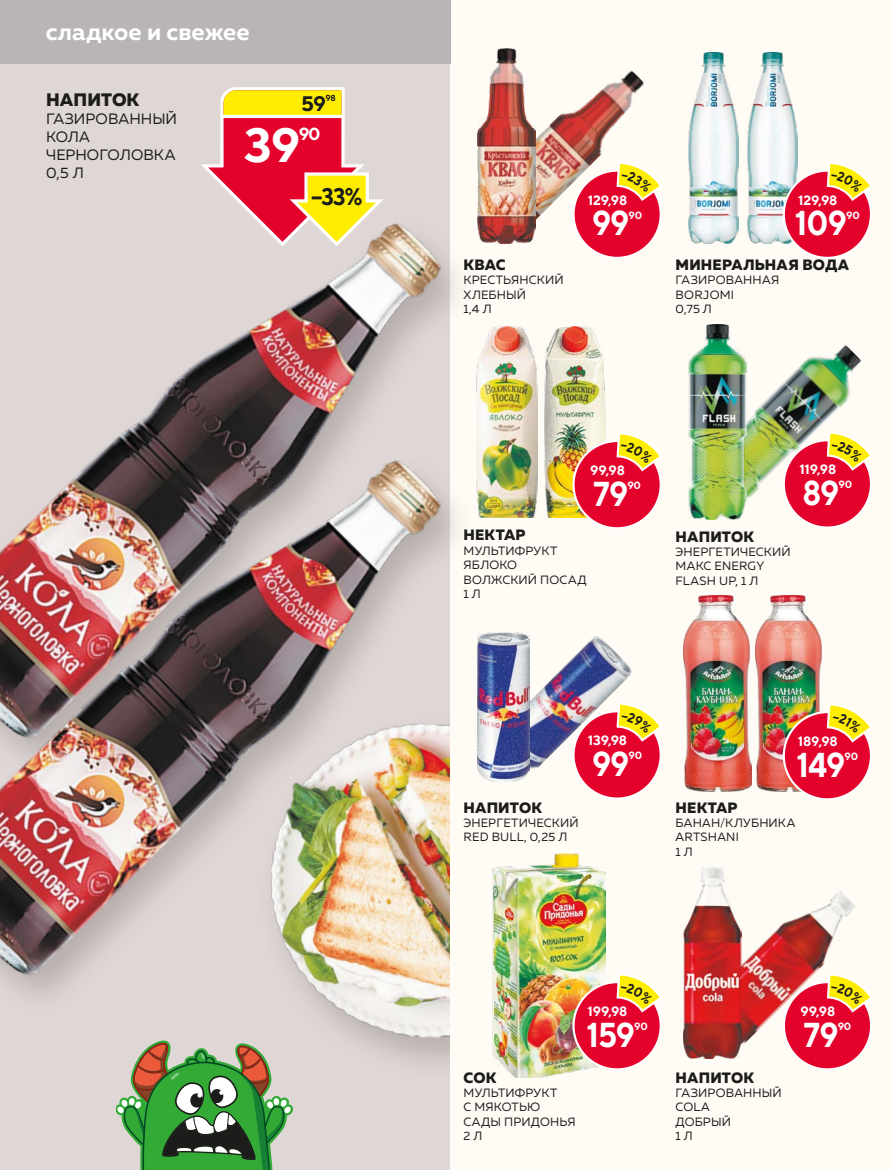
<style>
.page{position:relative;width:893px;height:1170px;background:#fff}
.page>*{position:absolute;margin:0;border:0;box-sizing:border-box;transform-origin:0 0}
.t1{font:700 48px "TT Norms";color:#fff}
.t2{font:700 34.5px "TT Norms";letter-spacing:-.025em;color:#fff;scale:.9 1}
.t3{font:700 24px "Muller";color:#fff}
.t4{font:700 24px "TT Norms";color:#1c1c1b;scale:.9 1}
.t5{font:700 21px "TT Norms";color:#1c1c1b}
.t6{font:800 18px "Muller";color:#1c1c1b}
.t7{font:700 17.55px "TT Norms";color:#fff}
.t8{font:800 15px "Muller";letter-spacing:.01em;color:#1c1c1b}
.t9{font:15px/18px "Muller";color:#1c1c1b}
.t10{font:700 13.5px "TT Norms";letter-spacing:-.015em;color:#fff}
.t11{font:12px/14.4px "Muller";letter-spacing:.015em;color:#1c1c1b}
.t12{font:700 10.5px "TT Norms";letter-spacing:-.025em;color:#fff}
.t13{font:700 8.7px "TT Norms";color:#1c1c1b}
</style>
<div class="page">
<div style="left:0;top:0;width:451px;height:1169px;background:#dfd7d5"></div>
<div style="left:257px;top:713px;width:374px;height:368px;background:#544f4b;opacity:.3"></div>
<img style="left:263px;top:1018px;width:188px;height:23px">
<div style="left:451px;top:0;width:442px;height:1169px;background:#fffbf5"></div>
<div style="left:0;top:0;width:451px;height:64px;background:#b8b5b4"></div>
<svg style="left:573px;top:171px;width:88px;height:87px"></svg>
<div style="left:573px;top:711px;width:88px;height:87px;background:#e4022d;border-radius:50%"></div>
<svg style="left:201px;top:87px;width:168px;height:99px"></svg>
<hr style="left:222px;top:115px;width:120px;height:3px;background:#fff">
<img style="left:544px;top:326px;width:62px;height:191px">
<img style="left:478px;top:326px;width:60px;height:191px">
<div style="left:573px;top:441px;width:88px;height:87px;background:#e4022d;border-radius:50%"></div>
<div style="left:572px;top:440px;width:90px;height:89px;border:2px solid #fff;border-radius:50%"></div>
<img style="left:746px;top:345px;width:115px;height:157px">
<div style="left:784px;top:440px;width:87px;height:87px;background:#e4022d;border-radius:50%"></div>
<img style="left:688px;top:324px;width:58px;height:196px">
<img style="left:530px;top:636px;width:102px;height:140px">
<img style="left:478px;top:632px;width:52px;height:149px">
<img style="left:683px;top:595px;width:68px;height:196px">
<img style="left:755px;top:595px;width:67px;height:196px">
<div style="left:784px;top:712px;width:87px;height:87px;background:#e4022d;border-radius:50%"></div>
<img style="left:492px;top:853px;width:114px;height:224px">
<svg style="left:116px;top:1040px;width:176px;height:129px"></svg>
<div style="left:573px;top:982px;width:88px;height:87px;background:#e4022d;border-radius:50%"></div>
<div style="left:572px;top:981px;width:90px;height:89px;border:2px solid #fff;border-radius:50%"></div>
<div style="left:784px;top:982px;width:87px;height:87px;background:#e4022d;border-radius:50%"></div>
<img style="left:741px;top:891px;width:114px;height:163px">
<img style="left:683px;top:867px;width:58px;height:191px">
<img style="left:535px;top:70px;width:109px;height:165px">
<img style="left:478px;top:48px;width:57px;height:196px">
<img style="left:140px;top:186px;width:318px;height:236px">
<div style="left:0;top:452px;width:478px;height:566px;background:#544f4b;opacity:.3"></div>
<img style="left:0;top:422px;width:476px;height:562px">
<img style="left:688px;top:52px;width:50px;height:192px">
<img style="left:747px;top:52px;width:50px;height:192px">
<div style="left:784px;top:171px;width:87px;height:87px;background:#e4022d;border-radius:50%"></div>
<div style="left:783px;top:169px;width:89px;height:90px;border:2px solid #fff;border-radius:50%"></div>
<svg style="left:615px;top:160px;width:46px;height:94px"></svg>
<svg style="left:615px;top:701px;width:46px;height:93px"></svg>
<svg style="left:615px;top:434px;width:47px;height:90px"></svg>
<svg style="left:826px;top:430px;width:45px;height:94px"></svg>
<svg style="left:826px;top:705px;width:45px;height:90px"></svg>
<svg style="left:615px;top:975px;width:47px;height:90px"></svg>
<svg style="left:826px;top:971px;width:45px;height:94px"></svg>
<svg style="left:826px;top:164px;width:46px;height:90px"></svg>
<h3 class="t3" style="left:46px;top:17px;width:205px">сладкое и свежее</h3>
<h3 class="t6" style="left:46px;top:88px;width:95px">НАПИТОК</h3>
<p class="t9" style="left:46px;top:109px;width:133px">ГАЗИРОВАННЫЙ<br>КОЛА<br>ЧЕРНОГОЛОВКА<br>0,5 Л</p>
<h3 class="t5" style="left:301px;top:90px;width:26px">59</h3>
<p class="t13" style="left:325px;top:93px;width:12px">98</p>
<h1 class="t1" style="left:244px;top:115px;width:57px">39</h1>
<h3 class="t7" style="left:299px;top:123px;width:23px">90</h3>
<h3 class="t4" style="left:311px;top:181px;width:59px">−33%</h3>
<p class="t8" style="left:464px;top:255px;width:44px">КВАС</p>
<p class="t11" style="left:463px;top:273px;width:102px">КРЕСТЬЯНСКИЙ<br>ХЛЕБНЫЙ<br>1,4 Л</p>
<p class="t10" style="left:588px;top:191px;width:41px">129,98</p>
<h2 class="t2" style="left:592px;top:201px;width:43px">99</h2>
<p class="t12" style="left:629px;top:208px;width:15px">90</p>
<p class="t10" style="left:798px;top:191px;width:41px">129,98</p>
<h2 class="t2" style="left:795px;top:201px;width:59px">109</h2>
<p class="t12" style="left:846px;top:208px;width:15px">90</p>
<p class="t8" style="left:676px;top:255px;width:175px">МИНЕРАЛЬНАЯ ВОДА</p>
<p class="t11" style="left:676px;top:273px;width:105px">ГАЗИРОВАННАЯ<br>BORJOMI<br>0,75 Л</p>
<p class="t10" style="left:590px;top:462px;width:36px">99,98</p>
<p class="t10" style="left:799px;top:461px;width:38px">119,98</p>
<h2 class="t2" style="left:593px;top:472px;width:40px">79</h2>
<p class="t12" style="left:627px;top:479px;width:15px">90</p>
<h2 class="t2" style="left:803px;top:471px;width:42px">89</h2>
<p class="t12" style="left:838px;top:478px;width:15px">90</p>
<p class="t8" style="left:464px;top:525px;width:64px">НЕКТАР</p>
<p class="t11" style="left:463px;top:543px;width:125px">МУЛЬТИФРУКТ<br>ЯБЛОКО<br>ВОЛЖСКИЙ ПОСАД<br>1 Л</p>
<p class="t8" style="left:676px;top:526px;width:80px">НАПИТОК</p>
<p class="t11" style="left:676px;top:544px;width:117px">ЭНЕРГЕТИЧЕСКИЙ<br>МАКС ENERGY<br>FLASH UP, 1 Л</p>
<p class="t8" style="left:464px;top:797px;width:80px">НАПИТОК</p>
<p class="t11" style="left:464px;top:815px;width:117px">ЭНЕРГЕТИЧЕСКИЙ<br>RED BULL, 0,25 Л</p>
<p class="t10" style="left:588px;top:732px;width:41px">139,98</p>
<h2 class="t2" style="left:592px;top:742px;width:43px">99</h2>
<p class="t12" style="left:629px;top:749px;width:15px">90</p>
<p class="t10" style="left:798px;top:732px;width:41px">189,98</p>
<h2 class="t2" style="left:796px;top:742px;width:56px">149</h2>
<p class="t12" style="left:845px;top:749px;width:15px">90</p>
<p class="t8" style="left:676px;top:797px;width:64px">НЕКТАР</p>
<p class="t11" style="left:676px;top:815px;width:121px">БАНАН/КЛУБНИКА<br>ARTSHANI<br>1 Л</p>
<p class="t8" style="left:464px;top:1067px;width:34px">СОК</p>
<p class="t11" style="left:463px;top:1085px;width:114px">МУЛЬТИФРУКТ<br>С МЯКОТЬЮ<br>САДЫ ПРИДОНЬЯ<br>2 Л</p>
<p class="t10" style="left:588px;top:1002px;width:41px">199,98</p>
<h2 class="t2" style="left:586px;top:1012px;width:55px">159</h2>
<p class="t12" style="left:634px;top:1019px;width:15px">90</p>
<p class="t8" style="left:676px;top:1067px;width:80px">НАПИТОК</p>
<p class="t11" style="left:676px;top:1085px;width:108px">ГАЗИРОВАННЫЙ<br>COLA<br>ДОБРЫЙ<br>1 Л</p>
<p class="t10" style="left:801px;top:1002px;width:36px">99,98</p>
<h2 class="t2" style="left:804px;top:1012px;width:40px">79</h2>
<p class="t12" style="left:838px;top:1019px;width:15px">90</p>
</div>
